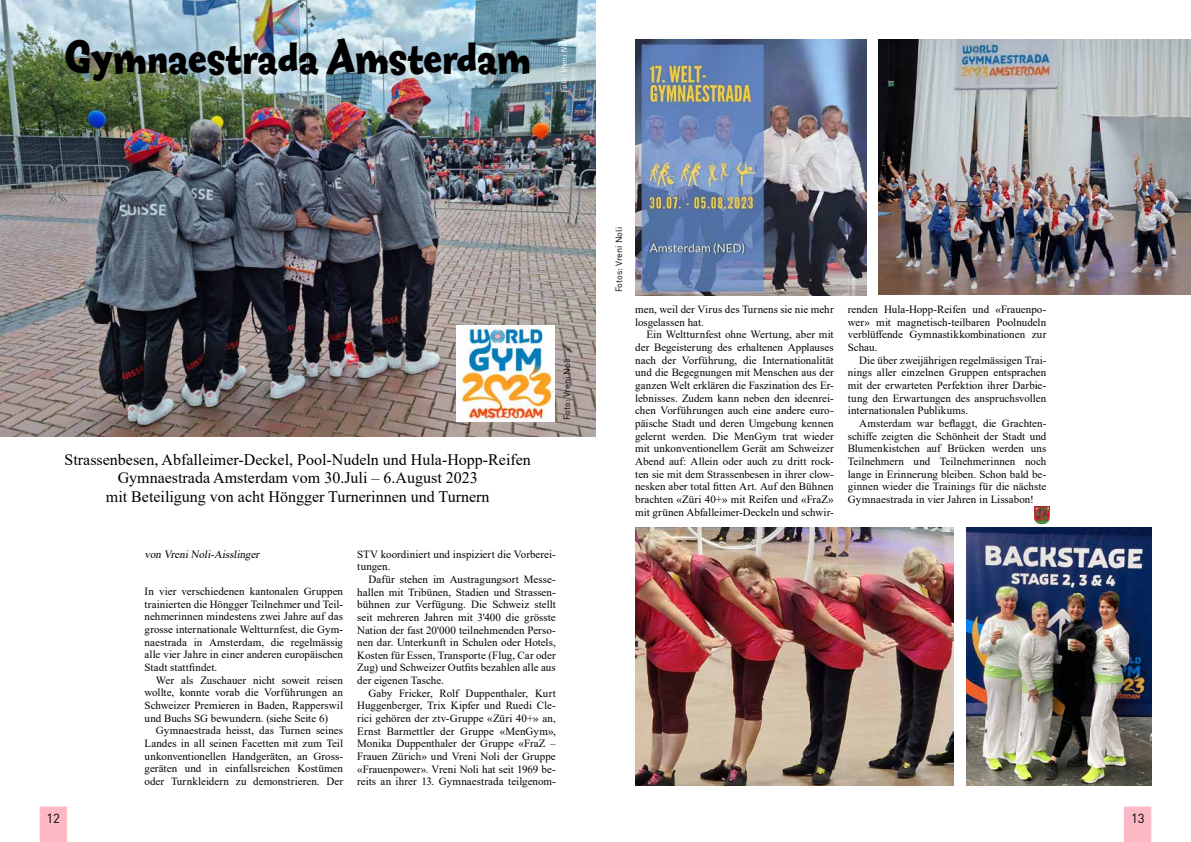
<style>
.page{position:relative;width:1191px;height:842px;background:#fff}
.page>*{position:absolute;margin:0;border:0;box-sizing:border-box;transform-origin:0 0}
.t1{font:800 44px "Fontesque Sans";color:#000}
.t2{font:16px/18.4px "Times New Roman";color:#000;text-align:center}
.t3{font:13px "DIN";color:#000}
.t4{font:11px/12.6px "Times New Roman";letter-spacing:.005em;color:#000;text-align:justify}
.t5{font:italic 11px "Times New Roman";color:#000}
.t6{font:9px "DIN";color:#000}
.t7{font:italic 8px "DIN";color:#fff}
</style>
<div class="page">
<svg style="left:40px;top:806px;width:27px;height:36px"></svg>
<svg style="left:1124px;top:806px;width:27px;height:36px"></svg>
<img style="left:0;top:0;width:595px;height:437px">
<img style="left:635px;top:40px;width:231px;height:255px">
<img style="left:966px;top:527px;width:185px;height:258px">
<img style="left:1035px;top:506px;width:15px;height:18px">
<img style="left:878px;top:40px;width:313px;height:254px">
<img style="left:456px;top:325px;width:99px;height:97px">
<img style="left:635px;top:527px;width:318px;height:258px">
<h1 class="t1" style="left:65px;top:30px;width:468px">Gymnaestrada Amsterdam</h1>
<p class="t7" style="left:559px;top:93px;width:57px;rotate:-90deg">Foto:VreniNoli</p>
<h2 class="t2" style="left:65px;top:450px;width:468px">Strassenbesen, Abfalleimer-Deckel, Pool-Nudeln und Hula-Hopp-Reifen<br>Gymnaestrada Amsterdam vom 30.Juli – 6.August 2023<br>mit Beteiligung von acht Höngger Turnerinnen und Turnern</h2>
<p class="t6" style="left:561px;top:420px;width:63px;rotate:-90deg">Foto: Vreni Noli</p>
<p class="t5" style="left:145px;top:546px;width:118px">von VreniNoli-Aisslinger</p>
<p class="t4" style="left:145px;top:585px;width:200px">In vier verschiedenen kantonalen Gruppen trainierten die Höngger Teilnehmer und Teil&shy;nehmerinnen mindestens zwei Jahre auf das grosse internationale Weltturnfest, die Gym&shy;naestrada in Amsterdam, die regelmässig alle vier Jahre in einer anderen europäischen Stadt stattfindet.</p>
<p class="t4" style="left:145px;top:673px;width:200px;text-indent:11px">Wer als Zuschauer nicht soweit reisen wollte, konnte vorab die Vorführungen an Schweizer Premieren in Baden, Rapperswil und Buchs SG bewundern. (siehe Seite 6)</p>
<p class="t4" style="left:145px;top:724px;width:200px;text-indent:11px">Gymnaestrada heisst, das Turnen seines Landes in all seinen Facetten mit zum Teil unkonventionellen Handgeräten, an Gross&shy;geräten und in einfallsreichen Kostümen oder Turnkleidern zu demonstrieren. Der</p>
<p class="t4" style="left:357px;top:547px;width:200px">STV koordiniert und inspiziert die Vorberei&shy;tungen.</p>
<p class="t4" style="left:357px;top:572px;width:200px;text-indent:11px">Dafür stehen im Austragungsort Messe&shy;hallen mit Tribünen, Stadien und Strassen&shy;bühnen zur Verfügung. Die Schweiz stellt seit mehreren Jahren mit 3'400 die grösste Nation der fast 20'000 teilnehmenden Perso&shy;nen dar. Unterkunft in Schulen oder Hotels, Kosten für Essen, Transporte (Flug, Car oder Zug) und Schweizer Outfits bezahlen alle aus der eigenen Tasche.</p>
<p class="t4" style="left:357px;top:686px;width:200px;text-indent:11px">Gaby Fricker, Rolf Duppenthaler, Kurt Huggenberger, Trix Kipfer und Ruedi Cle&shy;rici gehören der ztv-Gruppe «Züri 40+» an, Ernst Barmettler der Gruppe «MenGym», Monika Duppenthaler der Gruppe «FraZ – Frauen Zürich» und Vreni Noli der Gruppe «Frauenpower». Vreni Noli hat seit 1969 be&shy;reits an ihrer 13. Gymnaestrada teilgenom-</p>
<p class="t6" style="left:613px;top:292px;width:67px;rotate:-90deg">Fotos: Vreni Noli</p>
<p class="t4" style="left:635px;top:303px;width:200px">men, weil der Virus des Turnens sie nie mehr losgelassen hat.</p>
<p class="t4" style="left:635px;top:328px;width:200px;text-indent:11px">Ein Weltturnfest ohne Wertung, aber mit der Begeisterung des erhaltenen Applauses nach der Vorführung, die Internationalität und die Begegnungen mit Menschen aus der ganzen Welt erklären die Faszination des Er&shy;lebnisses. Zudem kann neben den ideenrei&shy;chen Vorführungen auch eine andere euro&shy;päische Stadt und deren Umgebung kennen gelernt werden. Die MenGym trat wieder mit unkonventionellem Gerät am Schweizer Abend auf: Allein oder auch zu dritt rock&shy;ten sie mit dem Strassenbesen in ihrer clow&shy;nesken aber total fitten Art. Auf den Bühnen brachten «Züri 40+» mit Reifen und «FraZ» mit grünen Abfalleimer-Deckeln und schwir-</p>
<p class="t4" style="left:848px;top:303px;width:200px">renden Hula-Hopp-Reifen und «Frauenpo&shy;wer» mit magnetisch-teilbaren Poolnudeln verblüffende Gymnastikkombinationen zur Schau.</p>
<p class="t4" style="left:848px;top:353px;width:200px;text-indent:11px">Die über zweijährigen regelmässigen Trai&shy;nings aller einzelnen Gruppen entsprachen mit der erwarteten Perfektion ihrer Darbie&shy;tung den Erwartungen des anspruchsvollen internationalen Publikums.</p>
<p class="t4" style="left:848px;top:417px;width:200px;text-indent:11px">Amsterdam war beflaggt, die Grachten&shy;schiffe zeigten die Schönheit der Stadt und Blumenkistchen auf Brücken werden uns Teilnehmern und Teilnehmerinnen noch lange in Erinnerung bleiben. Schon bald be&shy;ginnen wieder die Trainings für die nächste Gymnaestrada in vier Jahren in Lissabon!</p>
<p class="t3" style="left:46px;top:810px;width:15px">12</p>
<p class="t3" style="left:1131px;top:810px;width:15px">13</p>
</div>
